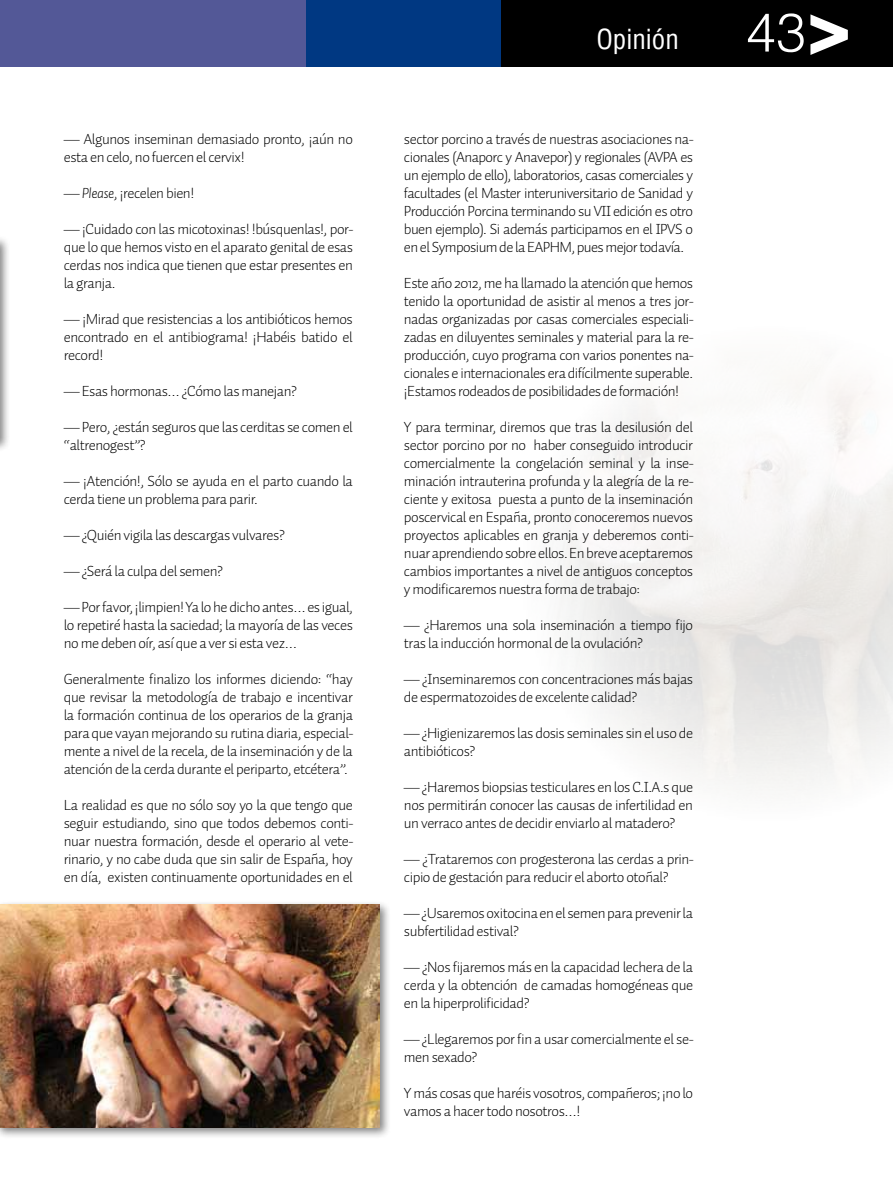
<style>
.page{position:relative;width:893px;height:1191px;background:#fff}
.page>*{position:absolute;margin:0;border:0;box-sizing:border-box;transform-origin:0 0}
.t1{font:700 86.55px "Helvetica";color:#fff}
.t2{font:300 54px "Helvetica";color:#fff}
.t3{font:condensed 27px "Helvetica";color:#fff}
.t4{font:300 15px/18px "Auto 1";letter-spacing:-.03em;color:#000;text-align:justify}
.s1{font-style:italic}
</style>
<div class="page">
<div style="left:0;top:0;width:306px;height:66px;background:#535897"></div>
<div style="left:496px;top:0;width:397px;height:66px;background:#000"></div>
<div style="left:306px;top:0;width:117px;height:66px;background:#003882"></div>
<div style="left:417px;top:0;width:84px;height:66px;background:#003882"></div>
<div style="left:0;top:235px;width:11px;height:217px;background:#000;opacity:.5"></div>
<div style="left:0;top:900px;width:391px;height:239px;background:#000;opacity:.5"></div>
<img style="left:0;top:904px;width:379px;height:223px">
<p class="t4" style="left:64px;top:130px;width:291px">— Algunos inseminan demasiado pronto, ¡aún no esta en celo, no fuercen el cervix!</p>
<p class="t4" style="left:64px;top:184px;width:132px">— <span class="s1">Please</span>, ¡recelen bien!</p>
<p class="t4" style="left:64px;top:220px;width:291px">— ¡Cuidado con las micotoxinas! !búsquenlas!, por&shy;que lo que hemos visto en el aparato genital de esas cerdas nos indica que tienen que estar presentes en la granja.</p>
<p class="t4" style="left:64px;top:310px;width:291px">— ¡Mirad que resistencias a los antibióticos hemos encontrado en el antibiograma! ¡Habéis batido el record!</p>
<p class="t4" style="left:64px;top:382px;width:235px">— Esas hormonas… ¿Cómo las manejan?</p>
<p class="t4" style="left:64px;top:418px;width:291px">— Pero, ¿están seguros que las cerditas se comen el “altrenogest”?</p>
<p class="t4" style="left:64px;top:472px;width:291px">— ¡Atención!, Sólo se ayuda en el parto cuando la cerda tiene un problema para parir.</p>
<p class="t4" style="left:64px;top:526px;width:222px">— ¿Quién vigila las descargas vulvares?</p>
<p class="t4" style="left:64px;top:562px;width:161px">— ¿Será la culpa del semen?</p>
<p class="t4" style="left:64px;top:598px;width:291px">— Por favor, ¡limpien! Ya lo he dicho antes… es igual, lo repetiré hasta la saciedad; la mayoría de las veces no me deben oír, así que a ver si esta vez…</p>
<p class="t4" style="left:64px;top:670px;width:291px">Generalmente finalizo los informes diciendo: “hay que revisar la metodología de trabajo e incentivar la formación continua de los operarios de la granja para que vayan mejorando su rutina diaria, especial&shy;mente a nivel de la recela, de la inseminación y de la atención de la cerda durante el periparto, etcétera”.</p>
<p class="t4" style="left:64px;top:796px;width:291px">La realidad es que no sólo soy yo la que tengo que seguir estudiando, sino que todos debemos conti&shy;nuar nuestra formación, desde el operario al vete&shy;rinario, y no cabe duda que sin salir de España, hoy en día, existen continuamente oportunidades en el</p>
<h3 class="t3" style="left:596px;top:22px;width:84px">Opinión</h3>
<p class="t4" style="left:404px;top:130px;width:291px">sector porcino a través de nuestras asociaciones na&shy;cionales (Anaporc y Anavepor) y regionales (AVPA es un ejemplo de ello), laboratorios, casas comerciales y facultades (el Master interuniversitario de Sanidad y Producción Porcina terminando su VII edición es otro buen ejemplo). Si además participamos en el IPVS o en el Symposium de la EAPHM, pues mejor todavía.</p>
<p class="t4" style="left:404px;top:274px;width:291px">Este año 2012, me ha llamado la atención que hemos tenido la oportunidad de asistir al menos a tres jor&shy;nadas organizadas por casas comerciales especiali&shy;zadas en diluyentes seminales y material para la re&shy;producción, cuyo programa con varios ponentes na&shy;cionales e internacionales era difícilmente superable. ¡Estamos rodeados de posibilidades de formación!</p>
<p class="t4" style="left:404px;top:418px;width:291px">Y para terminar, diremos que tras la desilusión del sector porcino por no haber conseguido introducir comercialmente la congelación seminal y la inse&shy;minación intrauterina profunda y la alegría de la re&shy;ciente y exitosa puesta a punto de la inseminación poscervical en España, pronto conoceremos nuevos proyectos aplicables en granja y deberemos conti&shy;nuar aprendiendo sobre ellos. En breve aceptaremos cambios importantes a nivel de antiguos conceptos y modificaremos nuestra forma de trabajo:</p>
<p class="t4" style="left:404px;top:616px;width:291px">— ¿Haremos una sola inseminación a tiempo fijo tras la inducción hormonal de la ovulación?</p>
<p class="t4" style="left:404px;top:670px;width:291px">— ¿Inseminaremos con concentraciones más bajas de espermatozoides de excelente calidad?</p>
<p class="t4" style="left:404px;top:724px;width:291px">— ¿Higienizaremos las dosis seminales sin el uso de antibióticos?</p>
<p class="t4" style="left:404px;top:778px;width:291px">— ¿Haremos biopsias testiculares en los C.I.A.s que nos permitirán conocer las causas de infertilidad en un verraco antes de decidir enviarlo al matadero?</p>
<p class="t4" style="left:404px;top:850px;width:291px">— ¿Trataremos con progesterona las cerdas a prin&shy;cipio de gestación para reducir el aborto otoñal?</p>
<p class="t4" style="left:404px;top:904px;width:291px">— ¿Usaremos oxitocina en el semen para prevenir la subfertilidad estival?</p>
<p class="t4" style="left:404px;top:958px;width:291px">— ¿Nos fijaremos más en la capacidad lechera de la cerda y la obtención de camadas homogéneas que en la hiperprolificidad?</p>
<p class="t4" style="left:404px;top:1030px;width:291px">— ¿Llegaremos por fin a usar comercialmente el se&shy;men sexado?</p>
<p class="t4" style="left:404px;top:1084px;width:291px">Y más cosas que haréis vosotros, compañeros; ¡no lo vamos a hacer todo nosotros…!</p>
<h2 class="t2" style="left:746px;top:-11px;width:62px">43</h2>
<h1 class="t1" style="left:886px;top:9px;width:52px;rotate:90deg">^</h1>
</div>
